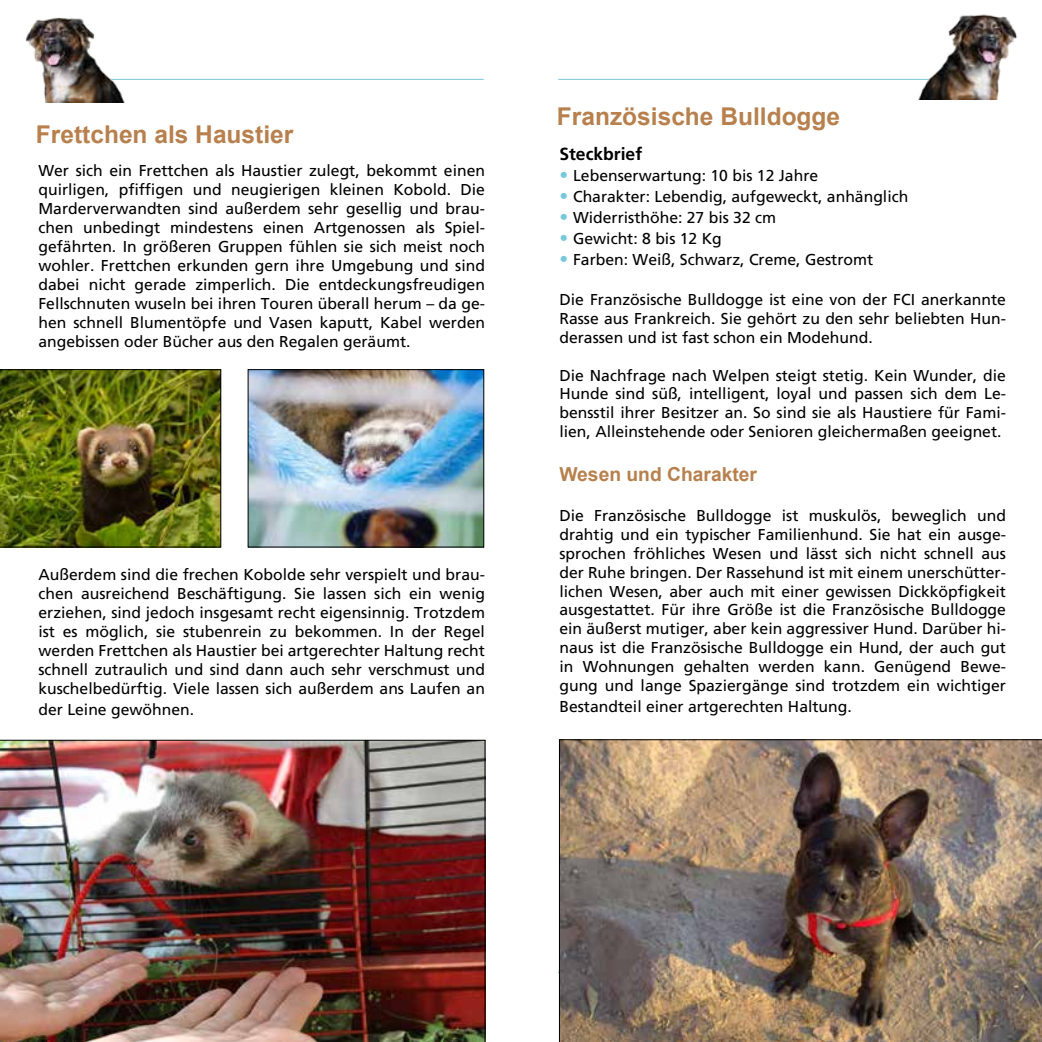
<style>
.page{position:relative;width:1042px;height:1042px;background:#fff}
.page>*{position:absolute;margin:0;border:0;box-sizing:border-box;transform-origin:0 0}
.t1{font:700 24.5px "Arial";color:#b7804d}
.t2{font:700 19.25px "Arial";color:#b7804d}
.t3{font:700 17.5px "Frutiger LT";color:#000}
.t4{font:15.75px/18.9px "Frutiger CE";color:#000;text-align:justify}
.s1{font-size:17.5px;color:#77c9da}
</style>
<div class="page">
<hr style="left:110px;top:79px;width:374px;height:1px;background:#7acada">
<hr style="left:558px;top:79px;width:394px;height:1px;background:#7acada">
<hr style="left:558px;top:971px;width:447px;height:2px;background:#7acada">
<img style="left:25px;top:17px;width:104px;height:86px">
<img style="left:910px;top:14px;width:107px;height:85px">
<img style="left:559px;top:739px;width:483px;height:303px">
<img style="left:0;top:740px;width:485px;height:302px">
<img style="left:0;top:369px;width:221px;height:178px">
<img style="left:250px;top:371px;width:232px;height:174px">
<div style="left:248px;top:369px;width:236px;height:178px;border:1px solid #000"></div>
<h1 class="t1" style="left:36px;top:118px;width:259px">Frettchen als Haustier</h1>
<p class="t4" style="left:38px;top:161px;width:448px">Wer sich ein Frettchen als Haustier zulegt, bekommt einen quirligen, pfiffigen und neugierigen kleinen Kobold. Die Marderverwandten sind außerdem sehr gesellig und brau&shy;chen unbedingt mindestens einen Artgenossen als Spiel&shy;gefährten. In größeren Gruppen fühlen sie sich meist noch wohler. Frettchen erkunden gern ihre Umgebung und sind dabei nicht gerade zimperlich. Die entdeckungsfreudigen Fellschnuten wuseln bei ihren Touren überall herum – da ge&shy;hen schnell Blumentöpfe und Vasen kaputt, Kabel werden angebissen oder Bücher aus den Regalen geräumt.</p>
<p class="t4" style="left:38px;top:565px;width:448px">Außerdem sind die frechen Kobolde sehr verspielt und brau&shy;chen ausreichend Beschäftigung. Sie lassen sich ein wenig erziehen, sind jedoch insgesamt recht eigensinnig. Trotzdem ist es möglich, sie stubenrein zu bekommen. In der Regel werden Frettchen als Haustier bei artgerechter Haltung recht schnell zutraulich und sind dann auch sehr verschmust und kuschelbedürftig. Viele lassen sich außerdem ans Laufen an</p>
<p class="t4" style="left:38px;top:700px;width:157px">der Leine gewöhnen.</p>
<h1 class="t1" style="left:557px;top:100px;width:285px">Französische Bulldogge</h1>
<p class="t3" style="left:559px;top:144px;width:84px">Steckbrief</p>
<p class="t4" style="left:559px;top:166px;width:260px"><span class="s1">•</span> Lebenserwartung: 10 bis 12 Jahre</p>
<p class="t4" style="left:559px;top:187px;width:350px"><span class="s1">•</span> Charakter: Lebendig, aufgeweckt, anhänglich</p>
<p class="t4" style="left:559px;top:208px;width:218px"><span class="s1">•</span> Widerristhöhe: 27 bis 32 cm</p>
<p class="t4" style="left:559px;top:229px;width:164px"><span class="s1">•</span> Gewicht: 8 bis 12 Kg</p>
<p class="t4" style="left:559px;top:250px;width:315px"><span class="s1">•</span> Farben: Weiß, Schwarz, Creme, Gestromt</p>
<p class="t4" style="left:559px;top:290px;width:448px">Die Französische Bulldogge ist eine von der FCI anerkannte Rasse aus Frankreich. Sie gehört zu den sehr beliebten Hun&shy;derassen und ist fast schon ein Modehund.</p>
<p class="t4" style="left:559px;top:365px;width:448px">Die Nachfrage nach Welpen steigt stetig. Kein Wunder, die Hunde sind süß, intelligent, loyal und passen sich dem Le&shy;bensstil ihrer Besitzer an. So sind sie als Haustiere für Fami&shy;lien, Alleinstehende oder Senioren gleichermaßen geeignet.</p>
<p class="t2" style="left:559px;top:461px;width:199px">Wesen und Charakter</p>
<p class="t4" style="left:559px;top:506px;width:448px">Die Französische Bulldogge ist muskulös, beweglich und drahtig und ein typischer Familienhund. Sie hat ein ausge&shy;sprochen fröhliches Wesen und lässt sich nicht schnell aus der Ruhe bringen. Der Rassehund ist mit einem unerschütter&shy;lichen Wesen, aber auch mit einer gewissen Dickköpfigkeit ausgestattet. Für ihre Größe ist die Französische Bulldogge ein äußerst mutiger, aber kein aggressiver Hund. Darüber hi&shy;naus ist die Französische Bulldogge ein Hund, der auch gut in Wohnungen gehalten werden kann. Genügend Bewe&shy;gung und lange Spaziergänge sind trotzdem ein wichtiger</p>
<p class="t4" style="left:559px;top:697px;width:294px">Bestandteil einer artgerechten Haltung.</p>
</div>
